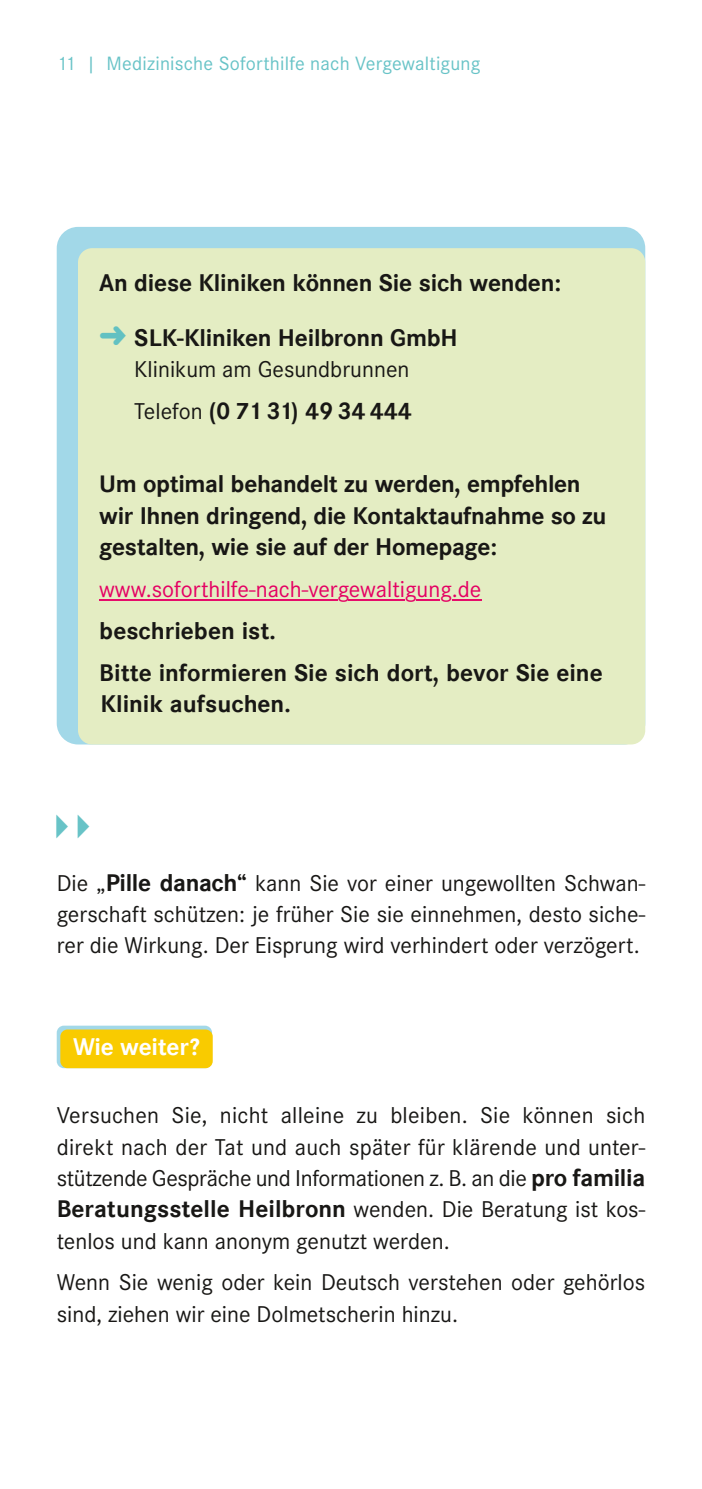
<style>
.page{position:relative;width:702px;height:1489px;background:#fff}
.page>*{position:absolute;margin:0;border:0;box-sizing:border-box;transform-origin:0 0}
.t1{font:40px "Lucida Grande";color:#68c3c7}
.t2{font:23.75px/31.2px "Corporate S";color:#181715;text-align:justify}
.t3{font:700 23.75px/31.2px "Corporate SBQ";letter-spacing:-.01em;color:#181715}
.t4{font:23.75px "Corporate S";color:#e50063}
.t5{font:700 23.75px "Corporate SBQ";letter-spacing:-.01em;color:#fff}
.t6{font:20px "Corporate S";letter-spacing:.01em;color:#68c3c7}
.s1{color:#62c1c2}
.s2{font-family:"Corporate S";font-weight:400}
.s3{font-family:"Corporate SBQ";font-weight:700}
</style>
<div class="page">
<div style="left:57px;top:227px;width:588px;height:517px;background:#a2d8e8;border-radius:21px"></div>
<div style="left:57px;top:1025px;width:155px;height:43px;background:#a2d8e8;border-radius:7px"></div>
<div style="left:60px;top:1029px;width:153px;height:39px;background:#f9cb00;border-radius:7px"></div>
<div style="left:78px;top:248px;width:567px;height:496px;background:#e4edc3;border-radius:14px"></div>
<hr style="left:99px;top:599px;width:239px;height:1px;background:#e60c6a">
<hr style="left:349px;top:599px;width:56px;height:1px;background:#e60c6a">
<svg style="left:416px;top:599px;width:24px;height:1px"></svg>
<svg style="left:452px;top:599px;width:29px;height:1px"></svg>
<p class="t6" style="left:57px;top:57px;width:425px">11 | Medizinische Soforthilfe nach Vergewaltigung</p>
<p class="t3" style="left:99px;top:266px;width:463px">An diese Kliniken können Sie sich wenden:</p>
<p class="t3" style="left:99px;top:321px;width:360px"><span class="s1">➜</span> SLK-Kliniken Heilbronn GmbH</p>
<p class="t2" style="left:134px;top:356px;width:277px">Klinikum am Gesundbrunnen</p>
<p class="t3" style="left:134px;top:394px;width:279px"><span class="s2">Telefon</span> (0 71 31) 49 34 444</p>
<p class="t3" style="left:99px;top:467px;width:509px">Um optimal behandelt zu werden, empfehlen wir Ihnen dringend, die Kontaktaufnahme so zu gestalten, wie sie auf der Homepage:</p>
<p class="t4" style="left:99px;top:580px;width:383px">www.soforthilfe-nach-vergewaltigung.de</p>
<p class="t3" style="left:99px;top:608px;width:505px;line-height:42px">beschrieben ist.<br>Bitte informieren Sie sich dort, bevor Sie eine</p>
<p class="t3" style="left:100px;top:687px;width:192px">Klinik aufsuchen.</p>
<h1 class="t1" style="left:50px;top:807px;width:44px">▸▸</h1>
<p class="t2" style="left:57px;top:869px;width:589px">Die „<span class="s3">Pille danach“</span> kann Sie vor einer ungewollten Schwan&shy;gerschaft schützen: je früher Sie sie einnehmen, desto siche&shy;rer die Wirkung. Der Eisprung wird verhindert oder verzögert.</p>
<p class="t5" style="left:73px;top:1031px;width:128px">Wie weiter?</p>
<p class="t2" style="left:57px;top:1102px;width:590px">Versuchen Sie, nicht alleine zu bleiben. Sie können sich direkt nach der Tat und auch später für klärende und unter&shy;stützende Gespräche und Informationen z. B. an die <span class="s3">pro familia Beratungsstelle Heilbronn</span> wenden. Die Beratung ist kos&shy;tenlos und kann anonym genutzt werden.</p>
<p class="t2" style="left:57px;top:1268px;width:590px">Wenn Sie wenig oder kein Deutsch verstehen oder gehörlos sind, ziehen wir eine Dolmetscherin hinzu.</p>
</div>
